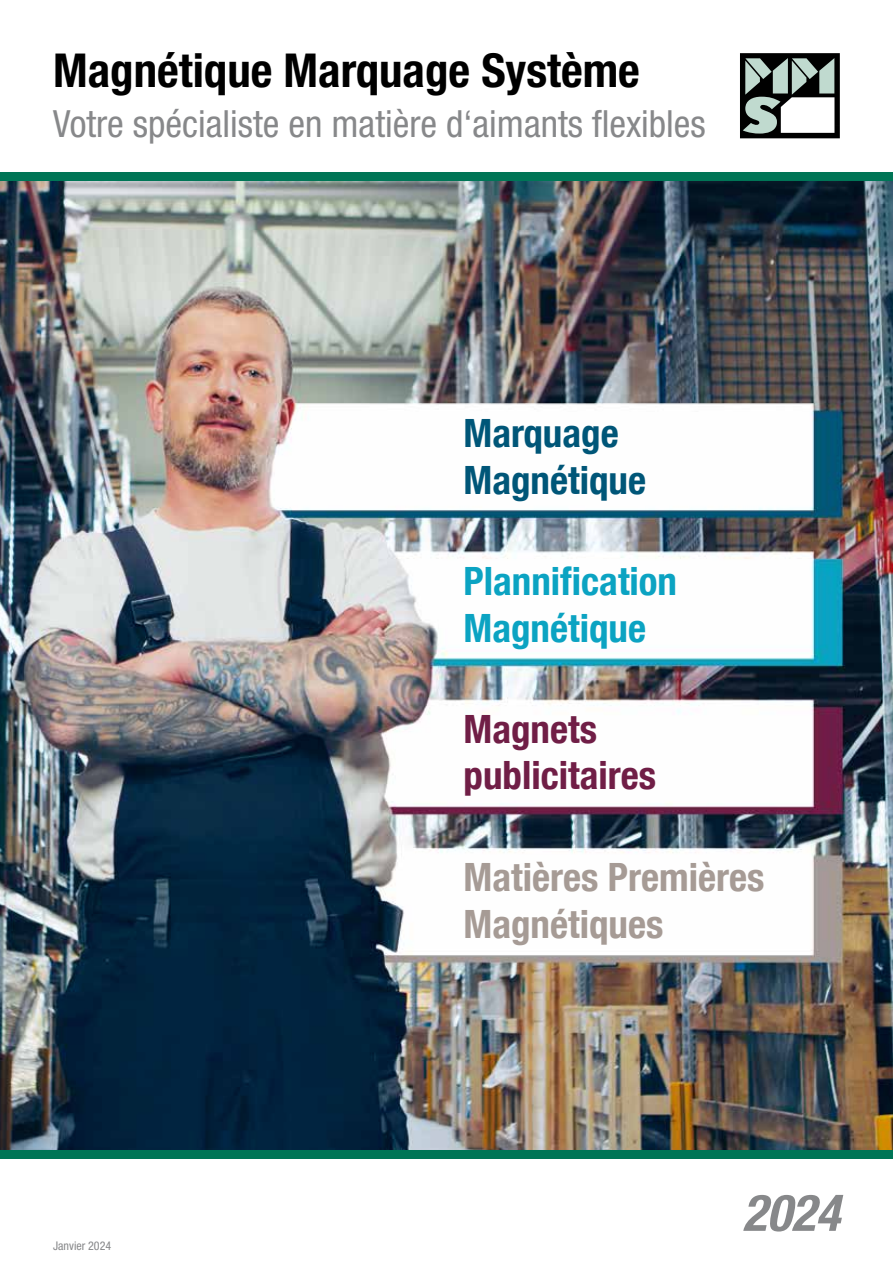
<style>
.page{position:relative;width:893px;height:1263px;background:#fff}
.page>*{position:absolute;margin:0;border:0;box-sizing:border-box;transform-origin:0 0}
.t1{font:italic 700 condensed 50.7px "Helvetica Neue LT Pro";color:#87888a}
.t2{font:700 condensed 46.8px "Helvetica Neue LT Pro";color:#000}
.t3{font:39px/46.8px "MAN Helvetica Neue 77 Bold Cond";color:#a69b95}
.t4{font:39px/46.8px "MAN Helvetica Neue 77 Bold Cond";color:#0ba3c2}
.t5{font:39px/46.8px "MAN Helvetica Neue 77 Bold Cond";color:#701e46}
.t6{font:39px/46.8px "MAN Helvetica Neue 77 Bold Cond";color:#005678}
.t7{font:condensed 37.5px "Helvetica Neue LT Pro";color:#87888a}
.t8{font:condensed 12px "Helvetica Neue LT Pro";color:#87888a}
</style>
<div class="page">
<svg style="left:740px;top:53px;width:100px;height:85px"></svg>
<img style="left:0;top:181px;width:893px;height:969px">
<div style="left:0;top:172px;width:893px;height:9px;background:#007556"></div>
<div style="left:0;top:1150px;width:893px;height:9px;background:#007556"></div>
<p class="t2" style="left:53px;top:42px;width:588px">Magnétique Marquage Système</p>
<p class="t7" style="left:53px;top:102px;width:654px">Votre spécialiste en matière d‘aimants flexibles</p>
<p class="t6" style="left:463px;top:410px;width:184px">Marquage<br>Magnétique</p>
<p class="t4" style="left:463px;top:558px;width:215px">Plannification<br>Magnétique</p>
<p class="t5" style="left:463px;top:705px;width:194px">Magnets publicitaires</p>
<p class="t3" style="left:463px;top:854px;width:302px">Matières Premières<br>Magnétiques</p>
<p class="t8" style="left:53px;top:1239px;width:60px">Janvier 2024</p>
<h1 class="t1" style="left:742px;top:1182px;width:112px">2024</h1>
</div>
